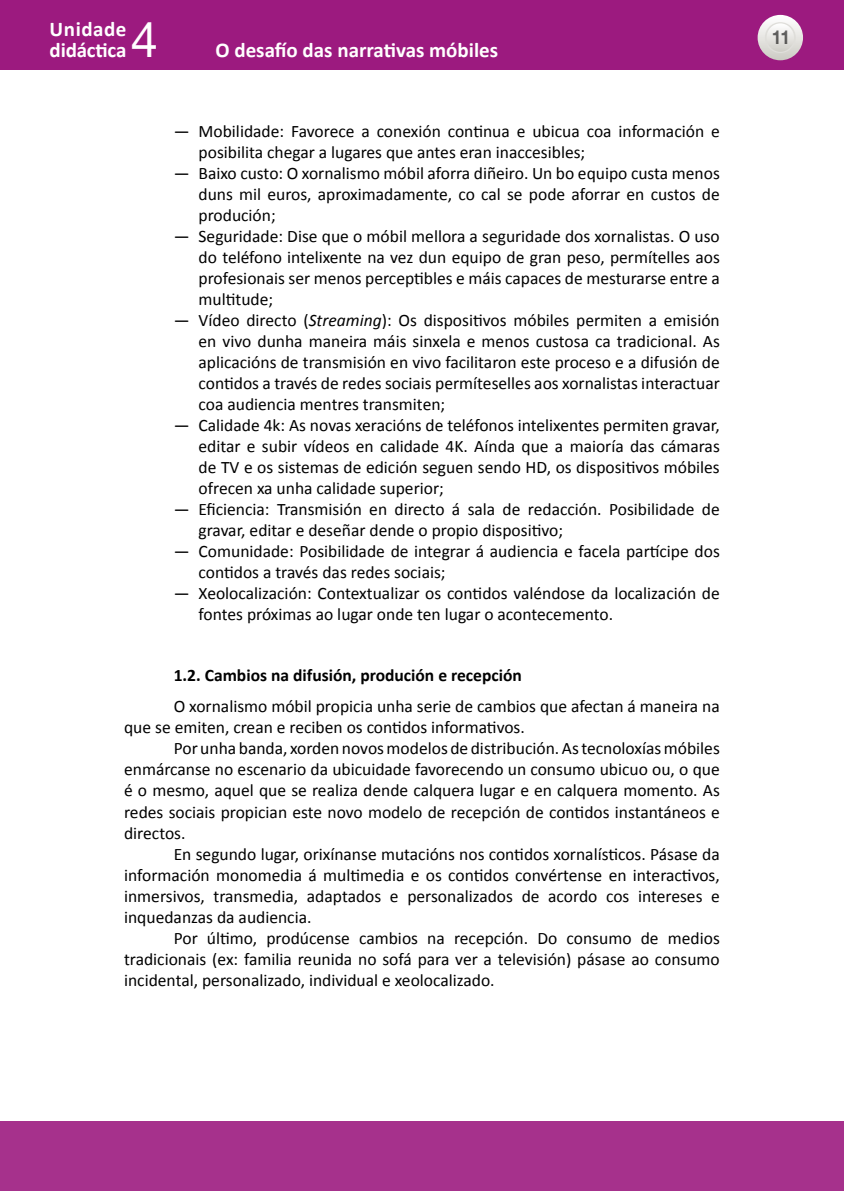
<style>
.page{position:relative;width:844px;height:1191px;background:#fff}
.page>*{position:absolute;margin:0;border:0;box-sizing:border-box;transform-origin:0 0}
.t1{font:49px "Helvetica Neue LT Std";color:#fff}
.t2{font:700 21px/21px "Calibri";color:#fff}
.t3{font:700 19.25px "Helvetica Neue LT Std";color:#000;scale:.9 1}
.TEXTO{font:17.5px/21px "Calibri";color:#000}
.TXTO{font:17.5px/21px "Calibri";color:#000;text-align:justify}
._2º_Epigrafe{font:700 17.5px "Calibri";color:#000}
.s1{font-style:italic}
</style>
<div class="page">
<div style="left:0;top:0;width:843px;height:69px;background:#9c1a7f"></div>
<svg style="left:757px;top:15px;width:45px;height:45px"></svg>
<svg style="left:765px;top:23px;width:29px;height:29px"></svg>
<div style="left:764px;top:22px;width:31px;height:31px;border:1px solid #dfdeda;border-radius:50%"></div>
<div style="left:0;top:1121px;width:843px;height:70px;background:#a6318c"></div>
<p class="t2" style="left:50px;top:19px;width:78px">Unidade didáctica</p>
<h1 class="t1" style="left:131px;top:11px;width:29px">4</h1>
<p class="t2" style="left:215px;top:40px;width:284px">O desafío das narrativas móbiles</p>
<p class="TEXTO" style="left:198px;top:121px;width:522px;text-indent:-25px">— Mobilidade: Favorece a conexión continua e ubicua coa información e posibilita chegar a lugares que antes eran inaccesibles;</p>
<p class="TEXTO" style="left:198px;top:163px;width:522px;text-align:justify;text-indent:-25px">— Baixo custo: O xornalismo móbil aforra diñeiro. Un bo equipo custa menos duns mil euros, aproximadamente, co cal se pode aforrar en custos de produción;</p>
<p class="TEXTO" style="left:198px;top:226px;width:522px;text-align:justify;text-indent:-25px">— Seguridade: Dise que o móbil mellora a seguridade dos xornalistas. O uso do teléfono intelixente na vez dun equipo de gran peso, permítelles aos profesionais ser menos perceptibles e máis capaces de mesturarse entre a multitude;</p>
<p class="TEXTO" style="left:198px;top:310px;width:522px;text-align:justify;text-indent:-25px">— Vídeo directo (<span class="s1">Streaming</span>): Os dispositivos móbiles permiten a emisión en vivo dunha maneira máis sinxela e menos custosa ca tradicional. As aplicacións de transmisión en vivo facilitaron este proceso e a difusión de contidos a través de redes sociais permíteselles aos xornalistas interactuar coa audiencia mentres transmiten;</p>
<p class="TEXTO" style="left:198px;top:415px;width:522px;text-align:justify;text-indent:-25px">— Calidade 4k: As novas xeracións de teléfonos intelixentes permiten gravar, editar e subir vídeos en calidade 4K. Aínda que a maioría das cámaras de TV e os sistemas de edición seguen sendo HD, os dispositivos móbiles ofrecen xa unha calidade superior;</p>
<p class="TEXTO" style="left:198px;top:499px;width:522px;text-indent:-25px">— Eficiencia: Transmisión en directo á sala de redacción. Posibilidade de gravar, editar e deseñar dende o propio dispositivo;</p>
<p class="TEXTO" style="left:198px;top:541px;width:522px;text-indent:-25px">— Comunidade: Posibilidade de integrar á audiencia e facela partícipe dos contidos a través das redes sociais;</p>
<p class="TEXTO" style="left:198px;top:583px;width:522px;text-indent:-25px">— Xeolocalización: Contextualizar os contidos valéndose da localización de fontes próximas ao lugar onde ten lugar o acontecemento.</p>
<p class="_2º_Epigrafe" style="left:174px;top:664px;width:349px">1.2. Cambios na difusión, produción e recepción</p>
<p class="TXTO" style="left:124px;top:696px;width:597px;text-indent:50px">O xornalismo móbil propicia unha serie de cambios que afectan á maneira na que se emiten, crean e reciben os contidos informativos.</p>
<p class="TXTO" style="left:124px;top:738px;width:597px;text-indent:50px">Por unha banda, xorden novos modelos de distribución. As tecnoloxías móbiles enmárcanse no escenario da ubicuidade favorecendo un consumo ubicuo ou, o que é o mesmo, aquel que se realiza dende calquera lugar e en calquera momento. As redes sociais propician este novo modelo de recepción de contidos instantáneos e directos.</p>
<p class="TXTO" style="left:124px;top:843px;width:597px;text-indent:50px">En segundo lugar, orixínanse mutacións nos contidos xornalísticos. Pásase da información monomedia á multimedia e os contidos convértense en interactivos, inmersivos, transmedia, adaptados e personalizados de acordo cos intereses e inquedanzas da audiencia.</p>
<p class="TXTO" style="left:124px;top:927px;width:597px;text-indent:50px">Por último, prodúcense cambios na recepción. Do consumo de medios tradicionais (ex: familia reunida no sofá para ver a televisión) pásase ao consumo incidental, personalizado, individual e xeolocalizado.</p>
<p class="t3" style="left:770px;top:26px;width:23px">11</p>
</div>
